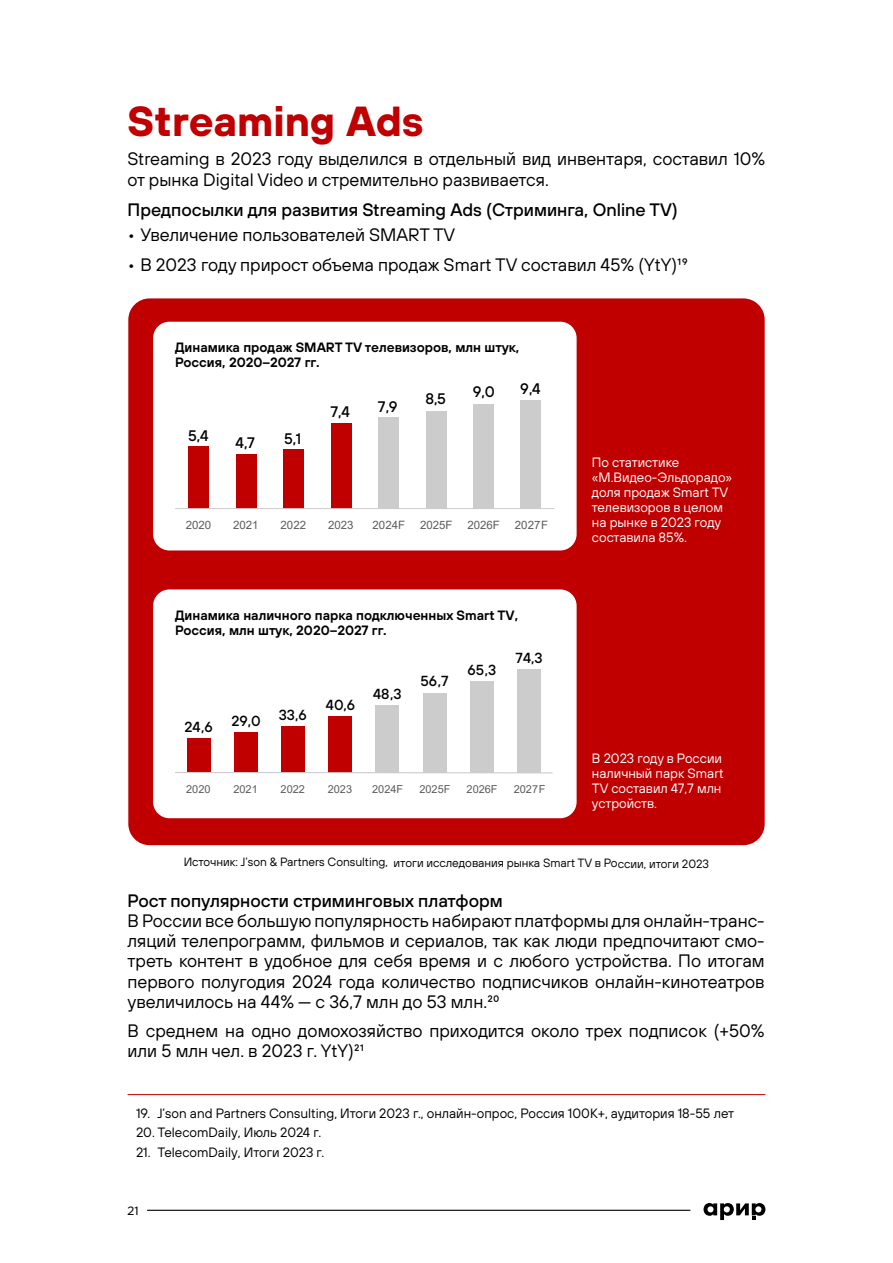
<style>
.page{position:relative;width:893px;height:1263px;background:#fff}
.page>*{position:absolute;margin:0;border:0;box-sizing:border-box;transform-origin:0 0}
.t1{font:700 42px "TT Hoves";color:#c00000}
.t2{font:18px/20.2px "TT Hoves";color:#000}
.t3{font:500 18px "TT Hoves";color:#000}
.t4{font:500 15.3px "TT Hoves";color:#000}
.t5{font:500 14.55px "TT Hoves";color:#000}
.t6{font:13.5px/15px "TT Hoves";color:#fff}
.t7{font:13.5px "TT Hoves";color:#000}
.t8{font:600 13.5px/15px "TT Hoves";color:#000}
.t9{font:12px "TT Hoves";letter-spacing:-.005em;color:#000}
.t10{font:12px "Onest";color:#000}
.t11{font:11.4px "Arial";color:#5e5c5e}
.t12{font:10.95px "Arial";color:#5e5b5e}
</style>
<div class="page">
<div style="left:128px;top:298px;width:637px;height:547px;background:#c00000;border-radius:21px"></div>
<hr style="left:147px;top:1210px;width:543px;height:1px;background:#000">
<svg style="left:703px;top:1203px;width:62px;height:17px"></svg>
<div style="left:153px;top:322px;width:424px;height:228px;background:#fff;border-radius:16px"></div>
<div style="left:189px;top:446px;width:20px;height:63px;background:#c00000"></div>
<div style="left:236px;top:454px;width:21px;height:55px;background:#c00000"></div>
<div style="left:283px;top:449px;width:21px;height:60px;background:#c00000"></div>
<div style="left:331px;top:423px;width:20px;height:86px;background:#c00000"></div>
<div style="left:378px;top:417px;width:21px;height:92px;background:#ccc"></div>
<div style="left:426px;top:411px;width:20px;height:98px;background:#ccc"></div>
<div style="left:473px;top:404px;width:21px;height:105px;background:#ccc"></div>
<div style="left:521px;top:400px;width:20px;height:109px;background:#ccc"></div>
<hr style="left:175px;top:508px;width:380px;height:1px;background:#ccc">
<div style="left:153px;top:589px;width:424px;height:229px;background:#fff;border-radius:16px"></div>
<div style="left:187px;top:739px;width:24px;height:34px;background:#c00000"></div>
<div style="left:234px;top:732px;width:24px;height:41px;background:#c00000"></div>
<div style="left:281px;top:726px;width:24px;height:47px;background:#c00000"></div>
<div style="left:329px;top:716px;width:23px;height:57px;background:#c00000"></div>
<div style="left:376px;top:705px;width:23px;height:68px;background:#ccc"></div>
<div style="left:423px;top:694px;width:23px;height:79px;background:#ccc"></div>
<div style="left:470px;top:682px;width:24px;height:91px;background:#ccc"></div>
<div style="left:517px;top:669px;width:24px;height:104px;background:#ccc"></div>
<hr style="left:175px;top:772px;width:378px;height:1px;background:#ccc">
<hr style="left:128px;top:1094px;width:637px;height:1px;background:#c00000">
<h1 class="t1" style="left:128px;top:92px;width:298px">Streaming Ads</h1>
<p class="t2" style="left:128px;top:148px;width:639px;line-height:21px">Streaming в 2023 году выделился в отдельный вид инвентаря, составил 10% от рынка Digital Video и стремительно развивается.</p>
<p class="t3" style="left:128px;top:198px;width:552px">Предпосылки для развития Streaming Ads (Стриминга, Online TV)</p>
<p class="t2" style="left:128px;top:224px;width:329px">• Увеличение пользователей SMART TV</p>
<p class="t2" style="left:128px;top:254px;width:561px">• В 2023 году прирост объема продаж Smart TV составил 45% (YtY)19</p>
<p class="t8" style="left:175px;top:339px;width:346px">Динамика продаж SMART TV телевизоров, млн штук,<br>Россия, 2020–2027 гг.</p>
<p class="t4" style="left:188px;top:425px;width:22px">5,4</p>
<p class="t4" style="left:236px;top:432px;width:21px">4,7</p>
<p class="t4" style="left:284px;top:428px;width:19px">5,1</p>
<p class="t4" style="left:330px;top:402px;width:21px">7,4</p>
<p class="t4" style="left:378px;top:397px;width:21px">7,9</p>
<p class="t4" style="left:425px;top:389px;width:22px">8,5</p>
<p class="t4" style="left:473px;top:382px;width:23px">9,0</p>
<p class="t4" style="left:520px;top:379px;width:22px">9,4</p>
<p class="t11" style="left:186px;top:517px;width:27px">2020</p>
<p class="t11" style="left:233px;top:517px;width:27px">2021</p>
<p class="t11" style="left:281px;top:517px;width:27px">2022</p>
<p class="t11" style="left:328px;top:517px;width:27px">2023</p>
<p class="t11" style="left:373px;top:517px;width:34px">2024F</p>
<p class="t11" style="left:420px;top:517px;width:34px">2025F</p>
<p class="t11" style="left:467px;top:517px;width:34px">2026F</p>
<p class="t11" style="left:515px;top:517px;width:35px">2027F</p>
<p class="t8" style="left:175px;top:607px;width:345px">Динамика наличного парка подключенных Smart TV,<br>Россия, млн штук, 2020–2027 гг.</p>
<p class="t5" style="left:184px;top:718px;width:30px">24,6</p>
<p class="t5" style="left:232px;top:708px;width:77px">29,0 33,6</p>
<p class="t5" style="left:326px;top:695px;width:31px">40,6</p>
<p class="t5" style="left:373px;top:685px;width:30px">48,3</p>
<p class="t5" style="left:420px;top:672px;width:30px">56,7</p>
<p class="t5" style="left:468px;top:661px;width:30px">65,3</p>
<p class="t5" style="left:516px;top:648px;width:28px">74,3</p>
<p class="t12" style="left:186px;top:781px;width:26px">2020</p>
<p class="t12" style="left:233px;top:781px;width:26px">2021</p>
<p class="t12" style="left:281px;top:781px;width:26px">2022</p>
<p class="t12" style="left:328px;top:781px;width:26px">2023</p>
<p class="t12" style="left:372px;top:781px;width:33px">2024F</p>
<p class="t12" style="left:419px;top:781px;width:33px">2025F</p>
<p class="t12" style="left:467px;top:781px;width:33px">2026F</p>
<p class="t12" style="left:514px;top:781px;width:33px">2027F</p>
<p class="t6" style="left:592px;top:455px;width:142px">По статистике «М.Видео-Эльдорадо» доля продаж Smart TV телевизоров в целом на рынке в 2023 году составила 85%.</p>
<p class="t6" style="left:592px;top:750px;width:133px">В 2023 году в России наличный парк Smart<br>TV составил 47,7 млн устройств.</p>
<p class="t9" style="left:184px;top:855px;width:527px">Источник: J’son &amp; Partners Consulting, итоги исследования рынка Smart TV в России, итоги 2023</p>
<p class="t3" style="left:128px;top:889px;width:377px">Рост популярности стриминговых платформ</p>
<p class="t2" style="left:128px;top:910px;width:639px;text-align:justify">В России все большую популярность набирают платформы для онлайн-транс&shy;ляций телепрограмм, фильмов и сериалов, так как люди предпочитают смо&shy;треть контент в удобное для себя время и с любого устройства. По итогам первого полугодия 2024 года количество подписчиков онлайн-кинотеатров увеличилось на 44% — с 36,7 млн до 53 млн.20</p>
<p class="t2" style="left:128px;top:1020px;width:639px">В среднем на одно домохозяйство приходится около трех подписок (+50% или 5 млн чел. в 2023 г. YtY)21</p>
<p class="t7" style="left:136px;top:1105px;width:600px">19. J’son and Partners Consulting, Итоги 2023 г., онлайн-опрос, Россия 100К+, аудитория 18-55 лет</p>
<p class="t7" style="left:136px;top:1124px;width:187px">20. TelecomDaily, Июль 2024 г.</p>
<p class="t7" style="left:136px;top:1143px;width:190px">21. TelecomDaily, Итоги 2023 г.</p>
<p class="t10" style="left:128px;top:1203px;width:13px">21</p>
</div>
